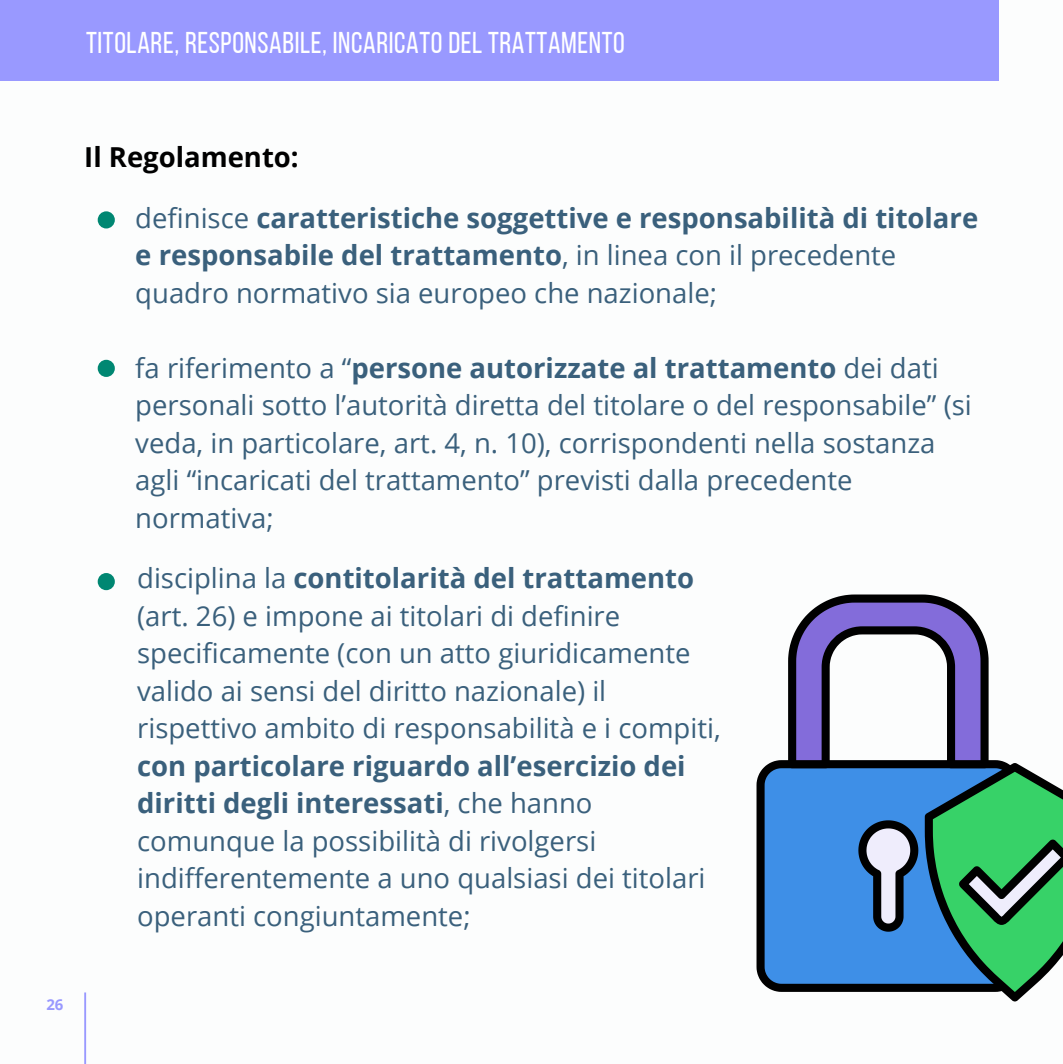
<style>
.page{position:relative;width:1063px;height:1064px;background:#fff}
.page>*{position:absolute;margin:0;border:0;box-sizing:border-box;transform-origin:0 0}
.t1{font:30px "Bebas Neue";letter-spacing:.02em;color:#fff}
.t2{font:27.5px/37.5px "Open Sans";color:#3a607c}
.t3{font:700 27.5px/37.5px "Open Sans";color:#3a607c}
.t4{font:700 27.5px "Open Sans";color:#000}
.t5{font:700 15px "Open Sans";color:#99f}
.s1{font-weight:400}
.s2{font-weight:700}
</style>
<div class="page">
<svg style="left:756px;top:760px;width:32px;height:231px;background:#366ba6"></svg>
<svg style="left:788px;top:594px;width:274px;height:407px"></svg>
<div style="left:98px;top:211px;width:17px;height:17px;background:#008772;border-radius:50%"></div>
<div style="left:98px;top:359px;width:17px;height:18px;background:#008772;border-radius:50%"></div>
<div style="left:98px;top:573px;width:17px;height:17px;background:#008772;border-radius:50%"></div>
<div style="left:0;top:0;width:998px;height:80px;background:#99f"></div>
<hr style="left:84px;top:992px;width:2px;height:70px;background:#99f">
<p class="t1" style="left:86px;top:31px;width:540px">TITOLARE, RESPONSABILE, INCARICATO DEL TRATTAMENTO</p>
<p class="t4" style="left:84px;top:137px;width:216px">Il Regolamento:</p>
<p class="t3" style="left:135px;top:198px;width:844px"><span class="s1">definisce</span> caratteristiche soggettive e responsabilità di titolare e responsabile del trattamento<span class="s1">, in linea con il precedente quadro normativo sia europeo che nazionale;</span></p>
<p class="t2" style="left:135px;top:348px;width:838px">fa riferimento a “<span class="s2">persone autorizzate al trattamento</span> dei dati personali sotto l’autorità diretta del titolare o del responsabile” (si veda, in particolare, art. 4, n. 10), corrispondenti nella sostanza agli “incaricati del trattamento” previsti dalla precedente normativa;</p>
<p class="t2" style="left:137px;top:558px;width:585px">disciplina la <span class="s2">contitolarità del trattamento </span>(art. 26) e impone ai titolari di definire specificamente (con un atto giuridicamente valido ai sensi del diritto nazionale) il rispettivo ambito di responsabilità e i compiti,</p>
<p class="t2" style="left:137px;top:745px;width:570px"><span class="s2">con particolare riguardo all’esercizio dei diritti degli interessati</span>, che hanno comunque la possibilità di rivolgersi indifferentemente a uno qualsiasi dei titolari operanti congiuntamente;</p>
<p class="t5" style="left:46px;top:993px;width:19px">26</p>
</div>
